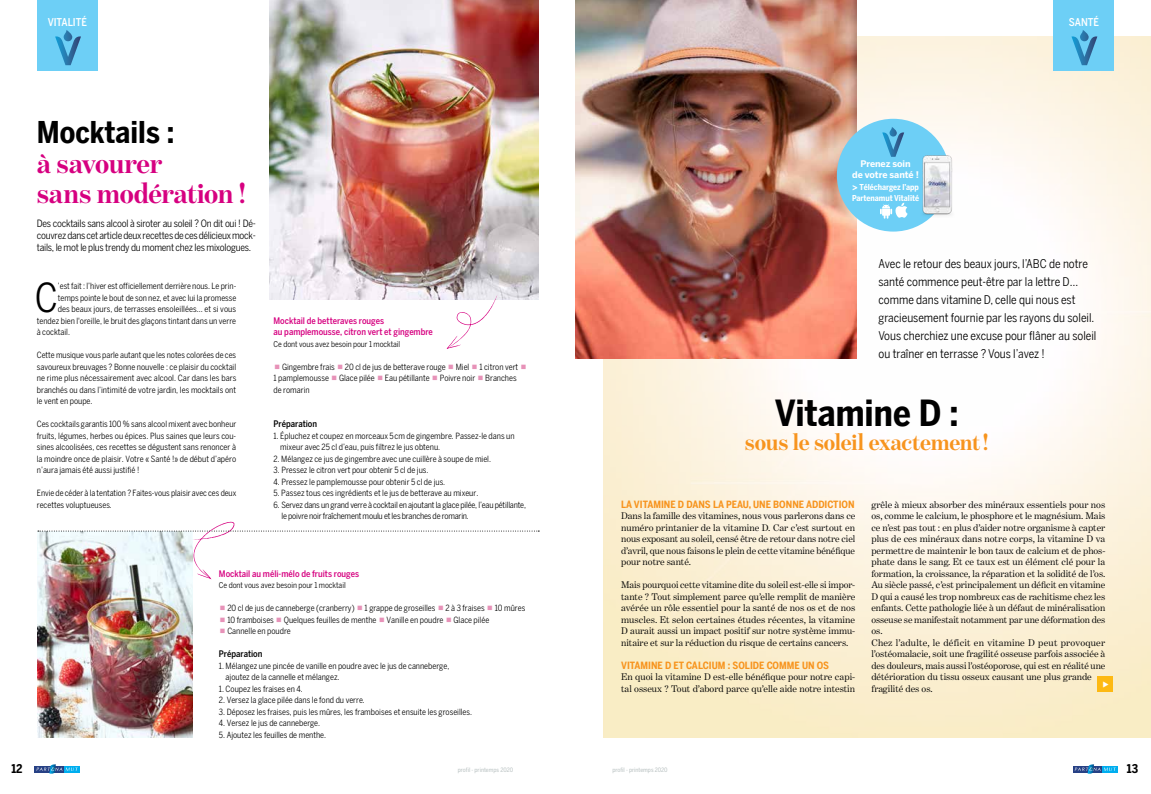
<style>
.page{position:relative;width:1151px;height:794px;background:#fff}
.page>*{position:absolute;margin:0;border:0;box-sizing:border-box;transform-origin:0 0}
.t1{font:condensed 39.6px "Benton Sans";color:#000}
.t2{font:700 36px "Benton Sans Cond";color:#000}
.t3{font:700 30px "Benton Sans Cond";color:#000}
.t4{font:700 29.6px/29.6px "Benton Mod Disp";letter-spacing:-.015em;color:#d60080}
.t5{font:700 24px "Benton Mod Disp";letter-spacing:-.015em;color:#f7941e}
.t6{font:12px/18px "Benton Sans Cond";color:#000}
.t7{font:700 condensed 12px "Benton Sans";color:#000}
.t8{font:500 condensed 10.7px "Benton Sans";letter-spacing:-.005em;color:#fff}
.t9{font:condensed 10px/12px "Benton Sans";letter-spacing:-.025em;color:#000;text-align:justify}
.t10{font:700 10px "Benton Sans Cond";color:#f7941e}
.t11{font:9.8px/11.5px "Benton Modern One";color:#000;text-align:justify}
.t12{font:700 9.1px/10.9px "Benton Sans";letter-spacing:-.015em;color:#fff;text-align:center}
.t13{font:500 condensed 9px/11.5px "Benton Sans";color:#d60080}
.t14{font:500 condensed 9px "Benton Sans";color:#000}
.t15{font:condensed 8.5px/11.5px "Benton Sans";color:#000}
.t16{font:condensed 8.5px/11.5px "Benton Sans";letter-spacing:-.02em;color:#000}
.t17{font:700 8.1px/11.8px "Benton Sans Cond";color:#fff}
.t18{font:condensed 8px "Benton Sans";color:#000}
.t19{font:condensed 6px "Benton Sans";color:#b5bebe}
.s1{font-size:10px}
</style>
<div class="page">
<img style="left:604px;top:36px;width:547px;height:701px">
<img style="left:575px;top:0;width:282px;height:359px">
<div style="left:1053px;top:0;width:61px;height:71px;background:#6dcff6"></div>
<svg style="left:1071px;top:30px;width:26px;height:35px"></svg>
<div style="left:837px;top:119px;width:113px;height:113px;background:#6dcff6;border-radius:50%"></div>
<svg style="left:880px;top:203px;width:28px;height:16px"></svg>
<svg style="left:882px;top:127px;width:22px;height:30px"></svg>
<img style="left:922px;top:149px;width:34px;height:69px">
<div style="left:37px;top:0;width:61px;height:71px;background:#6dcff6"></div>
<svg style="left:55px;top:30px;width:26px;height:35px"></svg>
<img style="left:269px;top:0;width:270px;height:300px">
<img style="left:38px;top:579px;width:155px;height:158px">
<svg style="left:446px;top:294px;width:52px;height:55px"></svg>
<svg style="left:38px;top:522px;width:501px;height:57px"></svg>
<div style="left:1097px;top:676px;width:16px;height:15px;background:#fdb913"></div>
<svg style="left:35px;top:766px;width:2px;height:6px"></svg>
<div style="left:64px;top:765px;width:15px;height:7px;background:#00aeef"></div>
<svg style="left:37px;top:764px;width:41px;height:9px"></svg>
<svg style="left:1073px;top:766px;width:2px;height:6px"></svg>
<div style="left:1102px;top:765px;width:15px;height:7px;background:#00aeef"></div>
<svg style="left:1075px;top:764px;width:41px;height:9px"></svg>
<p class="t8" style="left:48px;top:15px;width:41px">VITALITÉ</p>
<p class="t8" style="left:48px;top:15px;width:39px">PSYCHO</p>
<h3 class="t3" style="left:37px;top:115px;width:139px">Mocktails :</h3>
<h3 class="t4" style="left:37px;top:148px;width:211px">à savourer<br>sans modération !</h3>
<p class="t9" style="left:37px;top:218px;width:220px">Des cocktails sans alcool à siroter au soleil ? On dit oui ! Dé&shy;couvrez dans cet article deux recettes de ces délicieux mock&shy;tails, le mot le plus trendy du moment chez les mixologues.</p>
<h1 class="t1" style="left:35px;top:275px;width:25px">C</h1>
<p class="t15" style="left:58px;top:280px;width:180px">’est fait : l’hiver est officiellement derrière nous. Le prin-</p>
<p class="t15" style="left:58px;top:292px;width:180px">temps pointe le bout de son nez, et avec lui la promesse</p>
<p class="t15" style="left:58px;top:303px;width:180px">des beaux jours, de terrasses ensoleillées… et si vous</p>
<p class="t15" style="left:37px;top:315px;width:201px">tendez bien l'oreille, le bruit des glaçons tintant dans un verre</p>
<p class="t15" style="left:37px;top:326px;width:35px">à cocktail.</p>
<p class="t15" style="left:37px;top:349px;width:201px;text-align:justify">Cette musique vous parle autant que les notes colorées de ces savoureux breuvages ? Bonne nouvelle : ce plaisir du cocktail ne rime plus nécessairement avec alcool. Car dans les bars branchés ou dans l’intimité de votre jardin, les mocktails ont le vent en poupe.</p>
<p class="t15" style="left:37px;top:418px;width:201px;text-align:justify">Ces cocktails garantis 100 % sans alcool mixent avec bonheur fruits, légumes, herbes ou épices. Plus saines que leurs cou&shy;sines alcoolisées, ces recettes se dégustent sans renoncer à la moindre once de plaisir. Votre « Santé !» de début d’apéro n’aura jamais été aussi justifié !</p>
<p class="t15" style="left:37px;top:487px;width:201px">Envie de céder à la tentation ? Faites-vous plaisir avec ces deux recettes voluptueuses.</p>
<p class="t13" style="left:274px;top:314px;width:161px">Mocktail de betteraves rouges<br>au pamplemousse, citron vert et gingembre</p>
<p class="t18" style="left:274px;top:339px;width:128px">Ce dont vous avez besoin pour 1 mocktail</p>
<p class="t15" style="left:274px;top:361px;width:246px;text-indent:8px">Gingembre frais 20 cl de jus de betterave rouge Miel 1 citron vert<br>1 pamplemousse Glace pilée Eau pétillante Poivre noir Branches de romarin</p>
<p class="t14" style="left:274px;top:418px;width:45px">Préparation</p>
<p class="t15" style="left:280px;top:430px;width:236px;text-indent:-7px">1. Épluchez et coupez en morceaux 5 cm de gingembre. Passez-le dans un mixeur avec 25 cl d’eau, puis filtrez le jus obtenu.</p>
<p class="t15" style="left:274px;top:453px;width:219px">2. Mélangez ce jus de gingembre avec une cuillère à soupe de miel.</p>
<p class="t15" style="left:274px;top:464px;width:156px">3. Pressez le citron vert pour obtenir 5 cl de jus.</p>
<p class="t15" style="left:274px;top:476px;width:173px">4. Pressez le pamplemousse pour obtenir 5 cl de jus.</p>
<p class="t15" style="left:274px;top:487px;width:206px">5. Passez tous ces ingrédients et le jus de betterave au mixeur.</p>
<p class="t16" style="left:281px;top:499px;width:246px;text-indent:-8px">6. Servez dans un grand verre à cocktail en ajoutant la glace pilée, l’eau pétillante, le poivre noir fraîchement moulu et les branches de romarin.</p>
<p class="t13" style="left:219px;top:567px;width:142px">Mocktail au méli-mélo de fruits rouges</p>
<p class="t18" style="left:219px;top:580px;width:128px">Ce dont vous avez besoin pour 1 mocktail</p>
<p class="t15" style="left:227px;top:602px;width:299px">20 cl de jus de canneberge (cranberry) 1 grappe de groseilles 2 à 3 fraises 10 mûres<br>10 framboises Quelques feuilles de menthe Vanille en poudre Glace pilée<br>Cannelle en poudre</p>
<p class="t14" style="left:219px;top:648px;width:45px">Préparation</p>
<p class="t15" style="left:226px;top:660px;width:225px;text-indent:-7px">1. Mélangez une pincée de vanille en poudre avec le jus de canneberge, ajoutez de la cannelle et mélangez.</p>
<p class="t15" style="left:219px;top:683px;width:85px">1. Coupez les fraises en 4.</p>
<p class="t15" style="left:219px;top:694px;width:147px">2. Versez la glace pilée dans le fond du verre.</p>
<p class="t15" style="left:219px;top:706px;width:255px">3. Déposez les fraises, puis les mûres, les framboises et ensuite les groseilles.</p>
<p class="t15" style="left:219px;top:717px;width:103px">4. Versez le jus de canneberge.</p>
<p class="t15" style="left:219px;top:729px;width:109px">5. Ajoutez les feuilles de menthe.</p>
<p class="t12" style="left:852px;top:158px;width:68px">Prenez soin<br>de votre santé !</p>
<p class="t17" style="left:852px;top:181px;width:69px"><span class="s1">&gt;</span> Téléchargez l’app<br>Partenamut Vitalité</p>
<p class="t8" style="left:1069px;top:15px;width:32px">SANTÉ</p>
<p class="t8" style="left:1064px;top:15px;width:39px">PSYCHO</p>
<p class="t6" style="left:879px;top:255px;width:219px">Avec le retour des beaux jours, l’ABC de notre santé commence peut-être par la lettre D… comme dans vitamine D, celle qui nous est gracieusement fournie par les rayons du soleil.<br>Vous cherchiez une excuse pour flâner au soleil ou traîner en terrasse ? Vous l’avez !</p>
<h2 class="t2" style="left:775px;top:392px;width:185px">Vitamine D :</h2>
<h3 class="t5" style="left:745px;top:429px;width:245px">sous le soleil exactement !</h3>
<p class="t10" style="left:621px;top:498px;width:235px">LA VITAMINE D DANS LA PEAU, UNE BONNE ADDICTION</p>
<p class="t11" style="left:621px;top:510px;width:236px">Dans la famille des vitamines, nous vous parlerons dans ce numéro printanier de la vitamine D. Car c’est surtout en nous exposant au soleil, censé être de retour dans notre ciel d’avril, que nous faisons le plein de cette vitamine bénéfique pour notre santé.</p>
<p class="t11" style="left:621px;top:579px;width:236px">Mais pourquoi cette vitamine dite du soleil est-elle si impor&shy;tante ? Tout simplement parce qu’elle remplit de manière avérée un rôle essentiel pour la santé de nos os et de nos muscles. Et selon certaines études récentes, la vitamine D aurait aussi un impact positif sur notre système immu&shy;nitaire et sur la réduction du risque de certains cancers.</p>
<p class="t10" style="left:621px;top:659px;width:209px">VITAMINE D ET CALCIUM : SOLIDE COMME UN OS</p>
<p class="t11" style="left:621px;top:671px;width:235px">En quoi la vitamine D est-elle bénéfique pour notre capi&shy;tal osseux ? Tout d’abord parce qu’elle aide notre intestin</p>
<p class="t11" style="left:871px;top:498px;width:235px;text-align:left">grêle à mieux absorber des minéraux essentiels pour nos os, comme le calcium, le phosphore et le magnésium. Mais ce n’est pas tout : en plus d’aider notre organisme à capter plus de ces minéraux dans notre corps, la vitamine D va permettre de maintenir le bon taux de calcium et de phos&shy;phate dans le sang. Et ce taux est un élément clé pour la formation, la croissance, la réparation et la solidité de l’os.<br>Au siècle passé, c’est principalement un déficit en vitamine D qui a causé les trop nombreux cas de rachitisme chez les enfants. Cette pathologie liée à un défaut de minéralisation osseuse se manifestait notamment par une déformation des os.<br>Chez l’adulte, le déficit en vitamine D peut provoquer l’ostéomalacie, soit une fragilité osseuse parfois associée à des douleurs, mais aussi l’ostéoporose, qui est en réalité une détérioration du tissu osseux causant une plus grande fragilité des os.</p>
<h3 class="t7" style="left:11px;top:761px;width:13px">12</h3>
<h3 class="t7" style="left:1127px;top:761px;width:13px">13</h3>
<p class="t19" style="left:458px;top:766px;width:57px">profil - printemps 2020</p>
<p class="t19" style="left:612px;top:766px;width:57px">profil - printemps 2020</p>
</div>
